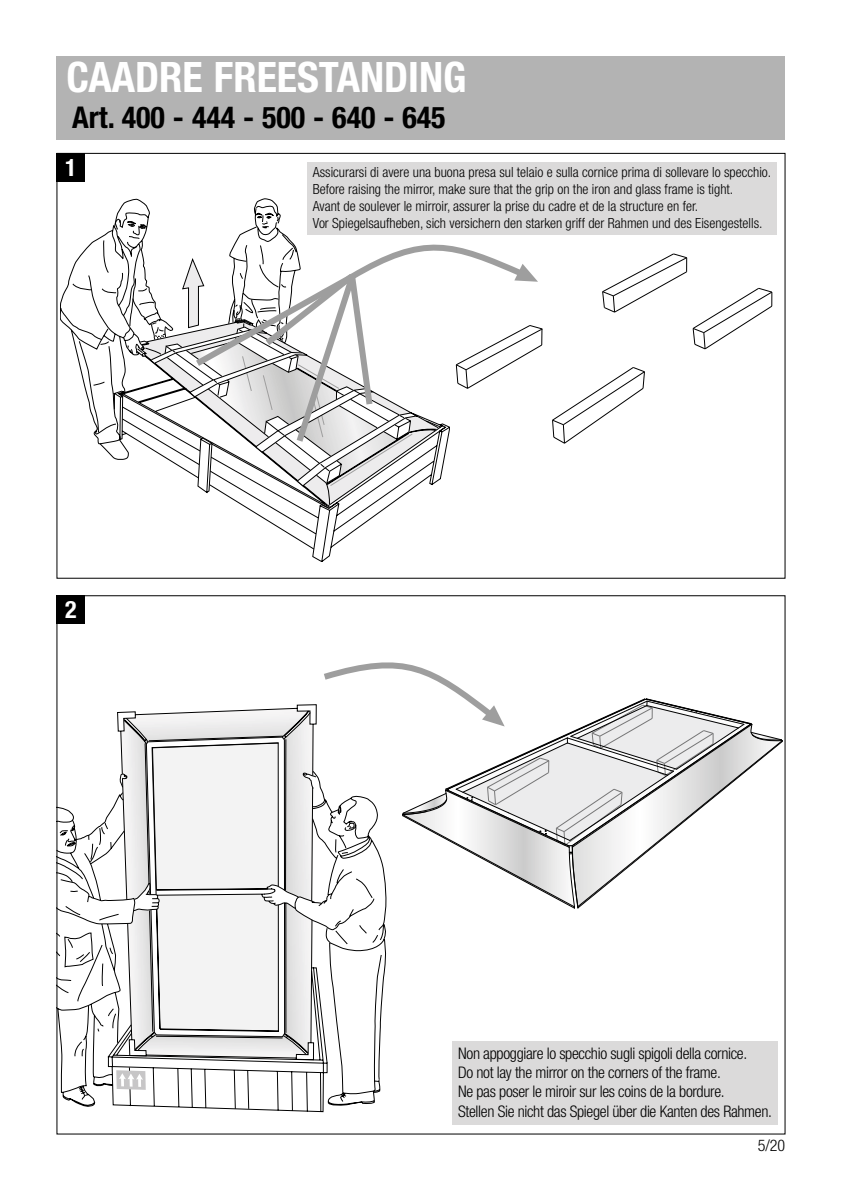
<style>
.page{position:relative;width:842px;height:1191px;background:#fff}
.page>*{position:absolute;margin:0;border:0;box-sizing:border-box;transform-origin:0 0}
.t1{font:700 condensed 42px "Helvetica Neue LT Std";color:#fff}
.t2{font:700 condensed 30px "Helvetica Neue LT Std";color:#000}
.t3{font:700 condensed 24px "Helvetica Neue LT Std";color:#fff}
.t4{font:300 condensed 16px/19.2px "Helvetica Neue LT Std";letter-spacing:-.02em;color:#000}
.t5{font:300 condensed 14px/16.8px "Helvetica Neue LT Std";color:#000}
</style>
<div class="page">
<div style="left:57px;top:57px;width:728px;height:83px;background:#b3b3b3"></div>
<svg style="left:60px;top:237px;width:40px;height:208px"></svg>
<svg style="left:100px;top:199px;width:307px;height:363px"></svg>
<div style="left:57px;top:153px;width:28px;height:28px;background:#000"></div>
<div style="left:307px;top:162px;width:470px;height:72px;background:#dbdada"></div>
<svg style="left:552px;top:367px;width:93px;height:77px"></svg>
<svg style="left:693px;top:288px;width:79px;height:61px"></svg>
<svg style="left:602px;top:253px;width:85px;height:59px"></svg>
<svg style="left:151px;top:233px;width:394px;height:260px"></svg>
<svg style="left:59px;top:710px;width:328px;height:401px"></svg>
<svg style="left:116px;top:1070px;width:30px;height:19px"></svg>
<div style="left:57px;top:595px;width:28px;height:29px;background:#000"></div>
<div style="left:453px;top:1041px;width:325px;height:84px;background:#dbdada"></div>
<svg style="left:317px;top:662px;width:466px;height:246px"></svg>
<h1 class="t1" style="left:67px;top:52px;width:401px">CAADRE FREESTANDING</h1>
<h2 class="t2" style="left:72px;top:99px;width:375px">Art. 400 - 444 - 500 - 640 - 645</h2>
<h3 class="t3" style="left:65px;top:153px;width:13px">1</h3>
<p class="t5" style="left:313px;top:164px;width:460px">Assicurarsi di avere una buona presa sul telaio e sulla cornice prima di sollevare lo specchio.<br>Before raising the mirror, make sure that the grip on the iron and glass frame is tight.<br>Avant de soulever le mirroir, assurer la prise du cadre et de la structure en fer.<br>Vor Spiegelsaufheben, sich versichern den starken griff der Rahmen und des Eisengestells.</p>
<h3 class="t3" style="left:65px;top:595px;width:13px">2</h3>
<p class="t4" style="left:458px;top:1043px;width:315px">Non appoggiare lo specchio sugli spigoli della cornice.<br>Do not lay the mirror on the corners of the frame.<br>Ne pas poser le miroir sur les coins de la bordure.<br>Stellen Sie nicht das Spiegel über die Kanten des Rahmen.</p>
<p class="t4" style="left:758px;top:1135px;width:29px">5/20</p>
</div>
